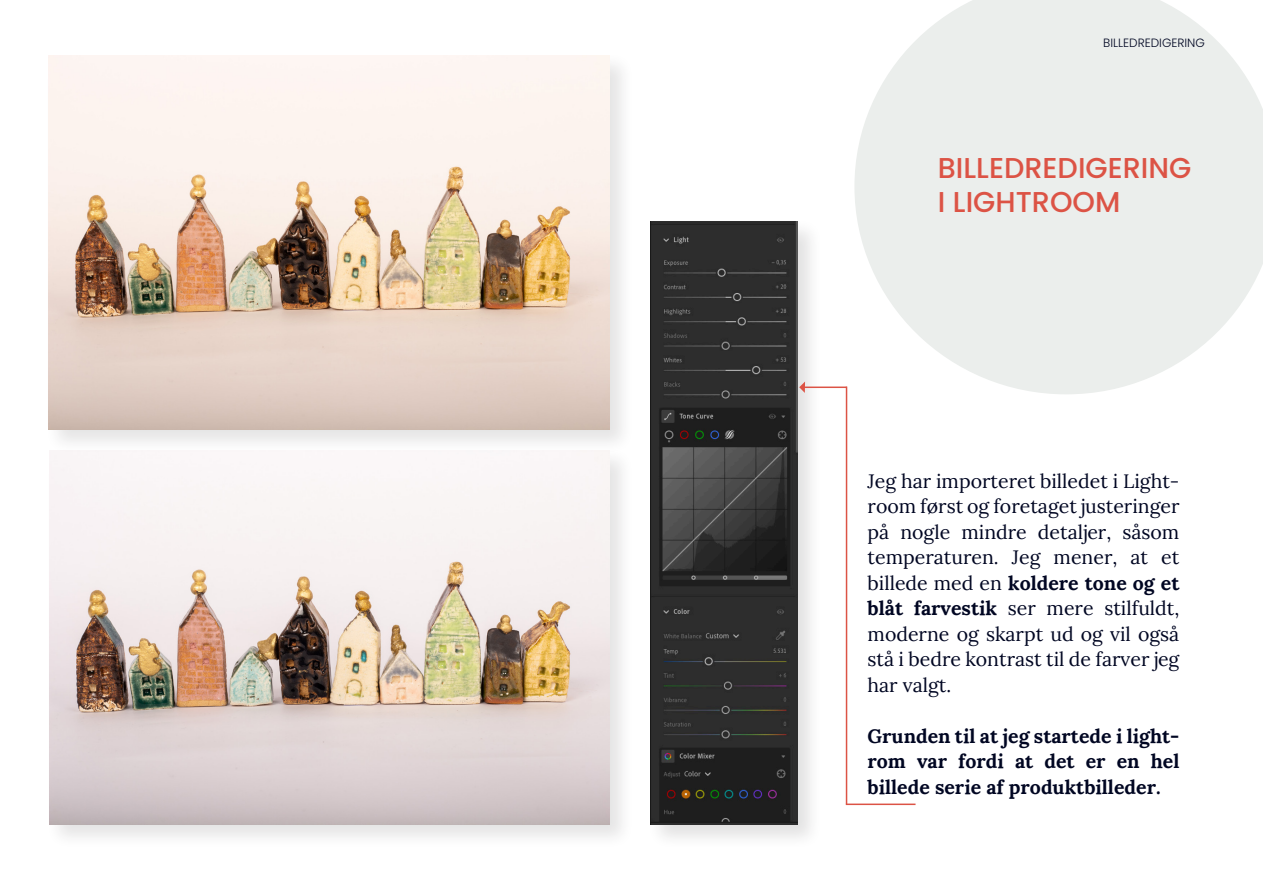
<style>
.page{position:relative;width:1263px;height:893px;background:#fff}
.page>*{position:absolute;margin:0;border:0;box-sizing:border-box;transform-origin:0 0}
.Mellemrubrik{font:500 28.65px/34.5px "Poppins";color:#dc5345}
.Brødtekst{font:19.5px/25.5px "Lora";color:#000622;text-align:justify}
.Brødtekst-2{font:700 19.5px/25.5px "Lora";color:#000622;text-align:justify}
.Tal_copy{font:300 12px "Poppins";color:#000622}
.s1{font-weight:700}
</style>
<div class="page">
<svg style="left:854px;top:0;width:409px;height:394px;fill:#ebeeec"></svg>
<div style="left:647px;top:218px;width:175px;height:631px;background:#231f20;opacity:.13"></div>
<img style="left:651px;top:222px;width:147px;height:602px">
<div style="left:45px;top:447px;width:589px;height:402px;background:#231f20;opacity:.12"></div>
<img style="left:49px;top:454px;width:560px;height:370px">
<div style="left:45px;top:52px;width:589px;height:402px;background:#231f20;opacity:.12"></div>
<img style="left:49px;top:56px;width:560px;height:373px">
<hr style="left:846px;top:387px;width:1px;height:417px;background:#dc5345">
<hr style="left:846px;top:803px;width:69px;height:2px;background:#dc5345">
<hr style="left:803px;top:387px;width:44px;height:1px;background:#dc5345">
<svg style="left:799px;top:382px;width:6px;height:11px"></svg>
<p class="Tal_copy" style="left:1103px;top:35px;width:103px">BILLEDREDIGERING</p>
<p class="Mellemrubrik" style="left:938px;top:151px;width:255px">BILLEDREDIGERING<br>I LIGHTROOM</p>
<p class="Brødtekst" style="left:867px;top:467px;width:313px">Jeg har importeret billedet i Light&shy;room først og foretaget justeringer på nogle mindre detaljer, såsom temperaturen. Jeg mener, at et billede med en <span class="s1">koldere tone og et blåt farvestik</span> ser mere stilfuldt, moderne og skarpt ud og vil også stå i bedre kontrast til de farver jeg har valgt.</p>
<p class="Brødtekst-2" style="left:867px;top:721px;width:313px">Grunden til at jeg startede i light&shy;rom var fordi at det er en hel billede serie af produktbilleder.</p>
</div>
